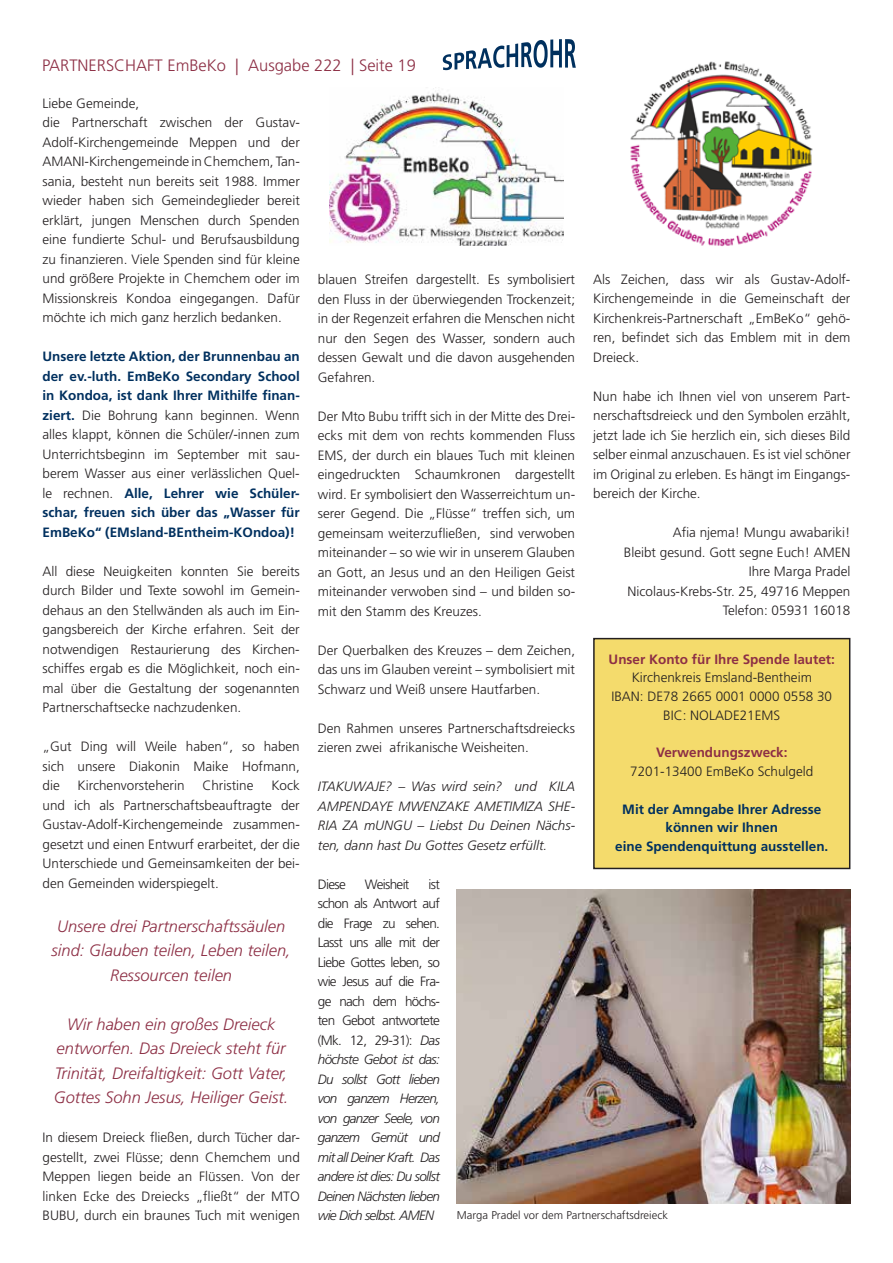
<style>
.page{position:relative;width:893px;height:1263px;background:#fff}
.page>*{position:absolute;margin:0;border:0;box-sizing:border-box;transform-origin:0 0}
.t1{font:italic 300 16.5px/24.5px "Frutiger LT Pro";color:#8d2f45;text-align:center}
.t2{font:300 16.5px "Frutiger LT Pro";color:#8d2f45}
.t3{font:300 13.5px/19.5px "Frutiger LT Pro";color:#231f20;text-align:justify}
.t4{font:italic 300 13.5px/19.5px "Frutiger LT Pro";letter-spacing:-.025em;color:#231f20;text-align:justify}
.t5{font:700 13.5px/19.5px "Frutiger LT Pro";color:#00305f;text-align:center}
.t6{font:700 13.5px "Frutiger LT Pro";color:#8d2f45}
.t7{font:300 13.5px "Frutiger LT Pro";letter-spacing:-.05em;color:#231f20}
.t8{font:300 11.25px "Frutiger LT Pro";color:#231f20}
.s1{font-weight:300;color:#231f20}
.s2{font-style:normal}
</style>
<div class="page">
<svg style="left:443px;top:39px;width:133px;height:31px"></svg>
<img style="left:457px;top:889px;width:393px;height:315px">
<img style="left:330px;top:87px;width:233px;height:158px">
<img style="left:630px;top:61px;width:183px;height:186px">
<div style="left:594px;top:639px;width:256px;height:229px;background:#f4db6c"></div>
<div style="left:593px;top:638px;width:257px;height:231px;border:2px solid #231f20"></div>
<p class="t2" style="left:42px;top:55px;width:375px">PARTNERSCHAFT EmBeKo | Ausgabe 222 | Seite 19</p>
<p class="t3" style="left:43px;top:94px;width:259px;text-align:left">Liebe Gemeinde,<br>die Partnerschaft zwischen der Gustav-Adolf-Kirchengemeinde Meppen und der AMANI-Kirchengemeinde in Chemchem, Tan&shy;sania, besteht nun bereits seit 1988. Immer wieder haben sich Gemeindeglieder bereit erklärt, jungen Menschen durch Spenden eine fundierte Schul- und Berufsausbildung zu finanzieren. Viele Spenden sind für kleine und größere Projekte in Chemchem oder im Missionskreis Kondoa eingegangen. Dafür möchte ich mich ganz herzlich bedanken.</p>
<p class="t5" style="left:43px;top:347px;width:259px;text-align:justify">Unsere letzte Aktion, der Brunnenbau an der ev.-luth. EmBeKo Secondary School in Kondoa, ist dank Ihrer Mithilfe finan&shy;ziert. <span class="s1">Die Bohrung kann beginnen. Wenn alles klappt, können die Schüler/-innen zum Unterrichtsbeginn im September mit sau&shy;berem Wasser aus einer verlässlichen Quel&shy;le rechnen.</span> Alle, Lehrer wie Schüler&shy;schar, freuen sich über das „Wasser für EmBeKo“ (EMsland-BEntheim-KOndoa)!</p>
<p class="t3" style="left:43px;top:561px;width:259px">All diese Neuigkeiten konnten Sie bereits durch Bilder und Texte sowohl im Gemein&shy;dehaus an den Stellwänden als auch im Ein&shy;gangsbereich der Kirche erfahren. Seit der notwendigen Restaurierung des Kirchen&shy;schiffes ergab es die Möglichkeit, noch ein&shy;mal über die Gestaltung der sogenannten Partnerschaftsecke nachzudenken.</p>
<p class="t3" style="left:43px;top:737px;width:259px">„Gut Ding will Weile haben“, so haben sich unsere Diakonin Maike Hofmann, die</p>
<p class="t3" style="left:43px;top:776px;width:259px;text-indent:229px">Kock und ich als Partnerschaftsbeauftragte der Gustav-Adolf-Kirchengemeinde zusammen&shy;gesetzt und einen Entwurf erarbeitet, der die Unterschiede und Gemeinsamkeiten der bei&shy;den Gemeinden widerspiegelt.</p>
<p class="t1" style="left:52px;top:914px;width:241px">Unsere drei Partnerschaftssäulen sind: Glauben teilen, Leben teilen,<br>Ressourcen teilen</p>
<p class="t1" style="left:54px;top:1012px;width:236px">Wir haben ein großes Dreieck entworfen. Das Dreieck steht für Trinität, Dreifaltigkeit: Gott Vater, Gottes Sohn Jesus, Heiliger Geist.</p>
<p class="t3" style="left:43px;top:1128px;width:259px">In diesem Dreieck fließen, durch Tücher dar&shy;gestellt, zwei Flüsse; denn Chemchem und Meppen liegen beide an Flüssen. Von der linken Ecke des Dreiecks „fließt“ der MTO BUBU, durch ein braunes Tuch mit wenigen</p>
<p class="t3" style="left:78px;top:776px;width:109px">Kirchenvorsteherin</p>
<p class="t3" style="left:202px;top:776px;width:53px">Christine</p>
<p class="t3" style="left:593px;top:270px;width:259px">Als Zeichen, dass wir als Gustav-Adolf-Kirchengemeinde in die Gemeinschaft der Kirchenkreis-Partnerschaft „EmBeKo“ gehö&shy;ren, befindet sich das Emblem mit in dem Dreieck.</p>
<p class="t3" style="left:593px;top:387px;width:259px">Nun habe ich Ihnen viel von unserem Part&shy;nerschaftsdreieck und den Symbolen erzählt, jetzt lade ich Sie herzlich ein, sich dieses Bild selber einmal anzuschauen. Es ist viel schöner im Original zu erleben. Es hängt im Eingangs&shy;bereich der Kirche.</p>
<p class="t3" style="left:624px;top:523px;width:228px;text-align:right">Afia njema! Mungu awabariki!<br>Bleibt gesund. Gott segne Euch! AMEN<br>Ihre Marga Pradel<br>Nicolaus-Krebs-Str. 25, 49716 Meppen<br>Telefon: 05931 16018</p>
<p class="t3" style="left:318px;top:270px;width:259px">blauen Streifen dargestellt. Es symbolisiert den Fluss in der überwiegenden Trockenzeit; in der Regenzeit erfahren die Menschen nicht nur den Segen des Wasser, sondern auch dessen Gewalt und die davon ausgehenden Gefahren.</p>
<p class="t3" style="left:318px;top:406px;width:259px">Der Mto Bubu trifft sich in der Mitte des Drei&shy;ecks mit dem von rechts kommenden Fluss EMS, der durch ein blaues Tuch mit kleinen eingedruckten Schaumkronen dargestellt wird. Er symbolisiert den Wasserreichtum un&shy;serer Gegend. Die „Flüsse“ treffen sich, um gemeinsam weiterzufließen, sind verwoben miteinander – so wie wir in unserem Glauben an Gott, an Jesus und an den Heiligen Geist miteinander verwoben sind – und bilden so&shy;mit den Stamm des Kreuzes.</p>
<p class="t3" style="left:318px;top:640px;width:259px">Der Querbalken des Kreuzes – dem Zeichen, das uns im Glauben vereint – symbolisiert mit Schwarz und Weiß unsere Hautfarben.</p>
<p class="t3" style="left:318px;top:718px;width:259px">Den Rahmen unseres Partnerschaftsdreiecks zieren zwei afrikanische Weisheiten.</p>
<p class="t4" style="left:318px;top:777px;width:259px">ITAKUWAJE? – Was wird sein? und KILA AMPENDAYE MWENZAKE AMETIMIZA SHE-RIA ZA mUNGU – Liebst Du Deinen Nächs&shy;ten, dann hast Du Gottes Gesetz erfüllt.</p>
<p class="t3" style="left:318px;top:874px;width:30px">Diese</p>
<p class="t7" style="left:365px;top:876px;width:46px">Weisheit</p>
<p class="t6" style="left:609px;top:651px;width:228px">Unser Konto für Ihre Spende lautet:</p>
<p class="t3" style="left:611px;top:668px;width:222px;line-height:18.8px;text-align:center">Kirchenkreis Emsland-Bentheim<br>IBAN: DE78 2665 0001 0000 0558 30<br>BIC: NOLADE21EMS</p>
<p class="t6" style="left:656px;top:744px;width:133px">Verwendungszweck:</p>
<p class="t3" style="left:630px;top:762px;width:185px">7201-13400 EmBeKo Schulgeld</p>
<p class="t5" style="left:615px;top:799px;width:215px;line-height:18.8px">Mit der Amngabe Ihrer Adresse können wir Ihnen<br>eine Spendenquittung ausstellen.</p>
<p class="t4" style="left:318px;top:874px;width:124px;text-indent:111px"><span class="s2">ist schon als Antwort auf die Frage zu sehen.<br>Lasst uns alle mit der Liebe Gottes leben, so wie Jesus auf die Fra&shy;ge nach dem höchs&shy;ten Gebot antwortete (Mk. 12, 29-31):</span> Das höchste Gebot ist das:<br>Du sollst Gott lieben von ganzem Herzen, von ganzer Seele, von ganzem Gemüt und mit all Deiner Kraft. Das andere ist dies: Du sollst Deinen Nächsten lieben wie Dich selbst. AMEN</p>
<p class="t8" style="left:457px;top:1209px;width:213px">Marga Pradel vor dem Partnerschaftsdreieck</p>
</div>
